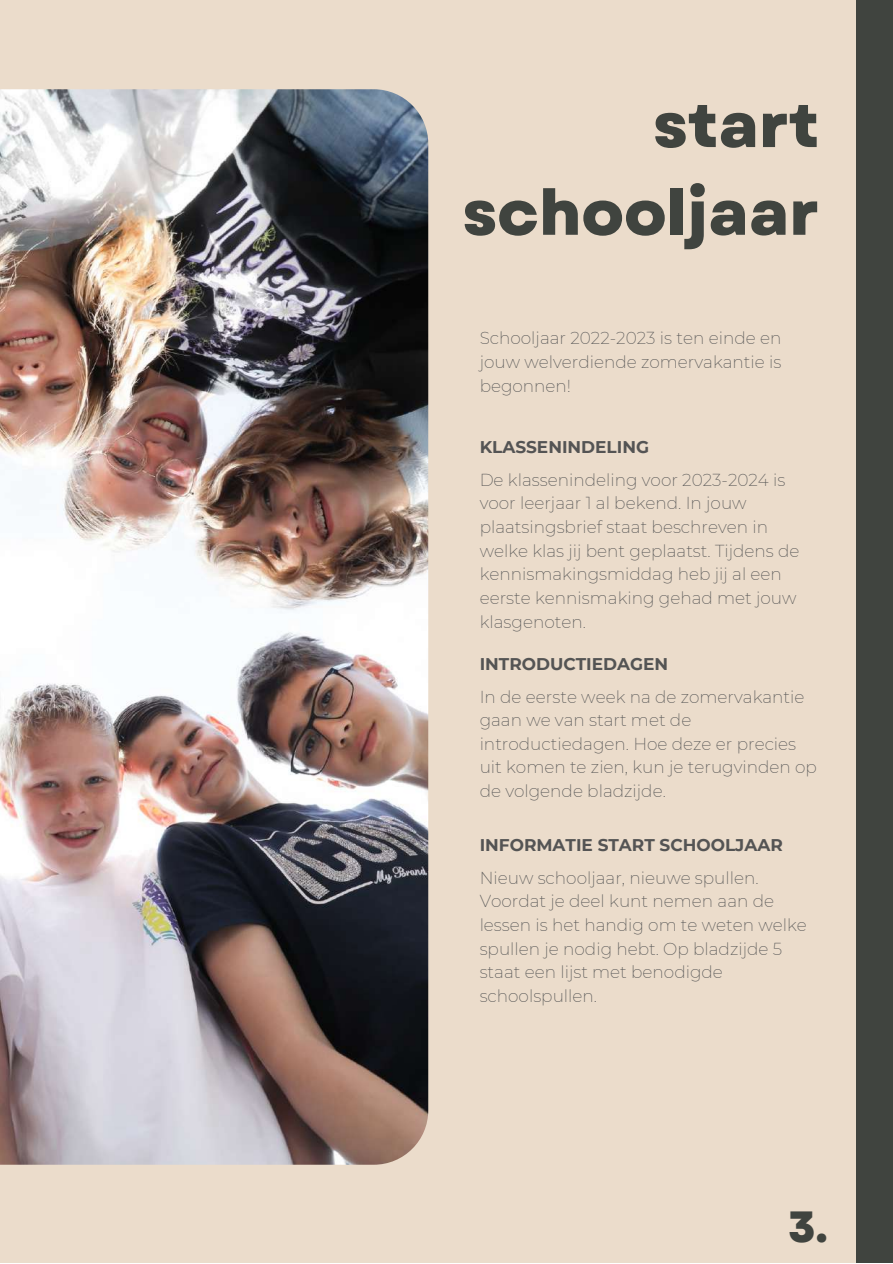
<style>
.page{position:relative;width:893px;height:1264px;background:#fff}
.page>*{position:absolute;margin:0;border:0;box-sizing:border-box;transform-origin:0 0}
.t1{font:800 63px/87.8px "Garet";color:#40443f;text-align:right}
.t2{font:800 43.65px "Garet";color:#40443f}
.t3{font:200 16.95px/23.5px "Montserrat";color:#545454}
.t4{font:700 16.95px "Montserrat";color:#545454}
</style>
<div class="page">
<div style="left:0;top:0;width:892px;height:1262px;background:#ebdccb"></div>
<img style="left:0;top:89px;width:428px;height:1075px">
<div style="left:856px;top:0;width:36px;height:1262px;background:#40443f"></div>
<h1 class="t1" style="left:462px;top:81px;width:358px">start schooljaar</h1>
<p class="t3" style="left:479px;top:326px;width:303px;text-align:justify">Schooljaar 2022-2023 is ten einde en jouw welverdiende zomervakantie is begonnen!</p>
<p class="t4" style="left:479px;top:437px;width:171px">KLASSENINDELING</p>
<p class="t3" style="left:479px;top:468px;width:321px">De klassenindeling voor 2023-2024 is voor leerjaar 1 al bekend. In jouw plaatsingsbrief staat beschreven in welke klas jij bent geplaatst. Tijdens de kennismakingsmiddag heb jij al een eerste kennismaking gehad met jouw klasgenoten.</p>
<p class="t4" style="left:479px;top:653px;width:190px">INTRODUCTIEDAGEN</p>
<p class="t3" style="left:479px;top:684px;width:339px">In de eerste week na de zomervakantie gaan we van start met de introductiedagen. Hoe deze er precies uit komen te zien, kun je terugvinden op de volgende bladzijde.</p>
<p class="t4" style="left:479px;top:834px;width:304px">INFORMATIE START SCHOOLJAAR</p>
<p class="t3" style="left:479px;top:865px;width:329px">Nieuw schooljaar, nieuwe spullen.<br>Voordat je deel kunt nemen aan de lessen is het handig om te weten welke spullen je nodig hebt. Op bladzijde 5 staat een lijst met benodigde schoolspullen.</p>
<h2 class="t2" style="left:788px;top:1194px;width:41px">3.</h2>
</div>
